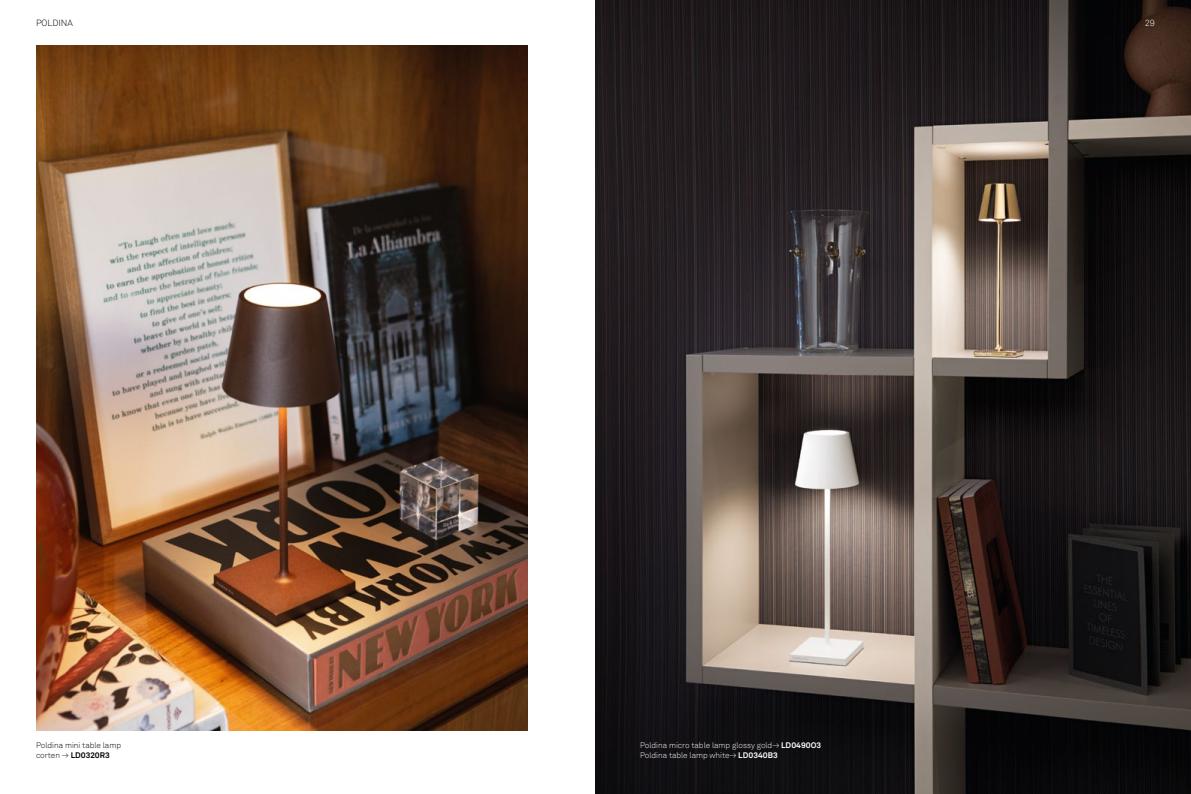
<style>
.page{position:relative;width:1191px;height:794px;background:#fff}
.page>*{position:absolute;margin:0;border:0;box-sizing:border-box;transform-origin:0 0}
.t1{font:300 9px "Akkurat";color:#000}
.t2{font:300 9px "Akkurat";color:#fff}
.t3{font:300 8px/10px "Akkurat LL";color:#fff}
.t4{font:300 8px/10px "Akkurat LL";color:#000}
.s1{font-weight:700}
</style>
<div class="page">
<img style="left:36px;top:45px;width:491px;height:685px">
<img style="left:595px;top:0;width:596px;height:794px">
<p class="t1" style="left:36px;top:18px;width:38px">POLDINA</p>
<p class="t2" style="left:1144px;top:18px;width:12px">29</p>
<p class="t4" style="left:36px;top:740px;width:87px">Poldina mini table lamp corten → <span class="s1">LD0320R3</span></p>
<p class="t3" style="left:640px;top:740px;width:183px">Poldina micro table lamp glossy gold→ <span class="s1">LD0490O3<br></span>Poldina table lamp white→ <span class="s1">LD0340B3</span></p>
</div>
